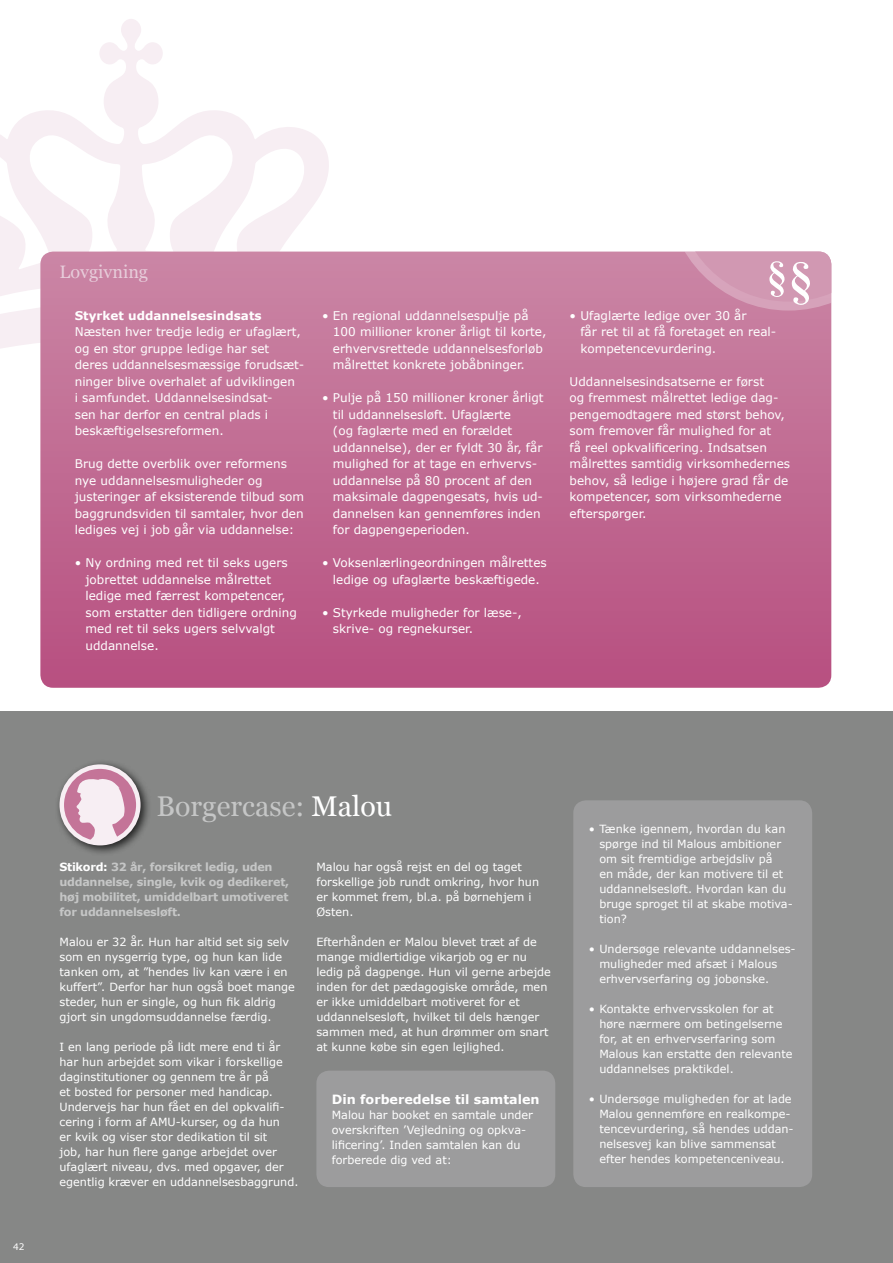
<style>
.page{position:relative;width:893px;height:1263px;background:#fff}
.page>*{position:absolute;margin:0;border:0;box-sizing:border-box;transform-origin:0 0}
.t1{font:28.5px "Georgia";color:#c5c6c6}
.t2{font:18px "Georgia";color:#e7ccda}
.t3{font:700 12.75px "Verdana";color:#fff}
.t4{font:12px/16.5px "Verdana";color:#fff}
.t5{font:700 12px "Verdana";color:#fff}
.t6{font:11.25px/15px "Verdana";color:#fff}
.t7{font:700 11.25px/15px "Verdana";letter-spacing:-.025em;color:#c5c6c6}
.t8{font:9px "Verdana";color:#fff}
.s1{color:#fff}
</style>
<div class="page">
<div style="left:0;top:711px;width:893px;height:552px;background:#868786"></div>
<div style="left:55px;top:759px;width:96px;height:98px;background:#000;opacity:.75"></div>
<svg style="left:62px;top:767px;width:76px;height:76px"></svg>
<svg style="left:76px;top:776px;width:49px;height:67px;background:#e6cad7"></svg>
<div style="left:60px;top:764px;width:81px;height:81px;border:4px solid #f7eef3;border-radius:50%"></div>
<div style="left:573px;top:800px;width:239px;height:387px;background:#9c9c9d;border-radius:13px"></div>
<div style="left:316px;top:1070px;width:239px;height:117px;background:#9c9c9d;border-radius:13px"></div>
<svg style="left:0;top:19px;width:334px;height:277px"></svg>
<svg style="left:0;top:308px;width:40px;height:41px"></svg>
<svg style="left:40px;top:252px;width:791px;height:436px;background:#c06a92"></svg>
<svg style="left:668px;top:252px;width:163px;height:59px;background:#d298b3"></svg>
<h2 class="t2" style="left:60px;top:259px;width:90px">Lovgivning</h2>
<p class="t5" style="left:75px;top:307px;width:188px">Styrket uddannelsesindsats</p>
<p class="t4" style="left:75px;top:323px;width:231px">Næsten hver tredje ledig er ufaglært, og en stor gruppe ledige har set deres uddannelsesmæssige forudsæt&shy;ninger blive overhalet af udviklingen<br>i samfundet. Uddannelsesindsat-<br>sen har derfor en central plads i beskæftigelsesreformen.</p>
<p class="t4" style="left:75px;top:455px;width:231px">Brug dette overblik over reformens nye uddannelsesmuligheder og justeringer af eksisterende tilbud som baggrundsviden til samtaler, hvor den lediges vej i job går via uddannelse:</p>
<p class="t4" style="left:86px;top:554px;width:213px;text-indent:-11px">• Ny ordning med ret til seks ugers jobrettet uddannelse målrettet ledige med færrest kompetencer, som erstatter den tidligere ordning med ret til seks ugers selvvalgt uddannelse.</p>
<p class="t4" style="left:333px;top:307px;width:215px;text-indent:-11px">• En regional uddannelsespulje på 100 millioner kroner årligt til korte, erhvervsrettede uddannelsesforløb målrettet konkrete jobåbninger.</p>
<p class="t4" style="left:333px;top:389px;width:212px;text-indent:-11px">• Pulje på 150 millioner kroner årligt til uddannelsesløft. Ufaglærte<br>(og faglærte med en forældet uddannelse), der er fyldt 30 år, får mulighed for at tage en erhvervs&shy;uddannelse på 80 procent af den maksimale dagpengesats, hvis ud&shy;dannelsen kan gennemføres inden for dagpengeperioden.</p>
<p class="t4" style="left:322px;top:554px;width:226px;text-align:center">• Voksenlærlingeordningen målrettes ledige og ufaglærte beskæftigede.</p>
<p class="t4" style="left:333px;top:604px;width:190px;text-indent:-11px">• Styrkede muligheder for læse-, skrive- og regnekurser.</p>
<p class="t4" style="left:580px;top:307px;width:197px;text-indent:-11px">• Ufaglærte ledige over 30 år<br>får ret til at få foretaget en real&shy;kompetencevurdering.</p>
<p class="t4" style="left:570px;top:373px;width:222px">Uddannelsesindsatserne er først<br>og fremmest målrettet ledige dag&shy;pengemodtagere med størst behov, som fremover får mulighed for at<br>få reel opkvalificering. Indsatsen målrettes samtidig virksomhedernes behov, så ledige i højere grad får de kompetencer, som virksomhederne efterspørger.</p>
<p class="t8" style="left:13px;top:1240px;width:13px">42</p>
<h1 class="t1" style="left:157px;top:785px;width:237px">Borgercase: <span class="s1">Malou</span></h1>
<p class="t7" style="left:60px;top:859px;width:231px"><span class="s1">Stikord:</span> 32 år, forsikret ledig, uden uddannelse, single, kvik og dedikeret, høj mobilitet, umiddelbart umotiveret for uddannelsesløft.</p>
<p class="t6" style="left:60px;top:934px;width:237px">Malou er 32 år. Hun har altid set sig selv som en nysgerrig type, og hun kan lide tanken om, at ”hendes liv kan være i en kuffert”. Derfor har hun også boet mange steder, hun er single, og hun fik aldrig gjort sin ungdomsuddannelse færdig.</p>
<p class="t6" style="left:60px;top:1039px;width:240px">I en lang periode på lidt mere end ti år har hun arbejdet som vikar i forskellige daginstitutioner og gennem tre år på<br>et bosted for personer med handicap.<br>Undervejs har hun fået en del opkvalifi&shy;cering i form af AMU-kurser, og da hun<br>er kvik og viser stor dedikation til sit<br>job, har hun flere gange arbejdet over ufaglært niveau, dvs. med opgaver, der egentlig kræver en uddannelsesbaggrund.</p>
<p class="t6" style="left:316px;top:859px;width:224px">Malou har også rejst en del og taget forskellige job rundt omkring, hvor hun er kommet frem, bl.a. på børnehjem i<br>Østen.</p>
<p class="t6" style="left:316px;top:934px;width:236px">Efterhånden er Malou blevet træt af de mange midlertidige vikarjob og er nu ledig på dagpenge. Hun vil gerne arbejde inden for det pædagogiske område, men er ikke umiddelbart motiveret for et uddannelsesløft, hvilket til dels hænger sammen med, at hun drømmer om snart at kunne købe sin egen lejlighed.</p>
<p class="t3" style="left:332px;top:1090px;width:209px">Din forberedelse til samtalen</p>
<p class="t6" style="left:332px;top:1107px;width:203px">Malou har booket en samtale under overskriften ’Vejledning og opkva&shy;lificering’. Inden samtalen kan du forberede dig ved at:</p>
<p class="t6" style="left:599px;top:822px;width:193px;text-indent:-11px">• Tænke igennem, hvordan du kan spørge ind til Malous ambitioner om sit fremtidige arbejdsliv på<br>en måde, der kan motivere til et uddannelsesløft. Hvordan kan du bruge sproget til at skabe motiva&shy;tion?</p>
<p class="t6" style="left:599px;top:941px;width:198px;text-indent:-11px">• Undersøge relevante uddannelses&shy;muligheder med afsæt i Malous erhvervserfaring og jobønske.</p>
<p class="t6" style="left:599px;top:1001px;width:195px;text-indent:-11px">• Kontakte erhvervsskolen for at høre nærmere om betingelserne for, at en erhvervserfaring som<br>Malous kan erstatte den relevante uddannelses praktikdel.</p>
<p class="t6" style="left:599px;top:1091px;width:196px;text-indent:-11px">• Undersøge muligheden for at lade<br>Malou gennemføre en realkompe&shy;tencevurdering, så hendes uddan&shy;nelsesvej kan blive sammensat efter hendes kompetenceniveau.</p>
</div>
